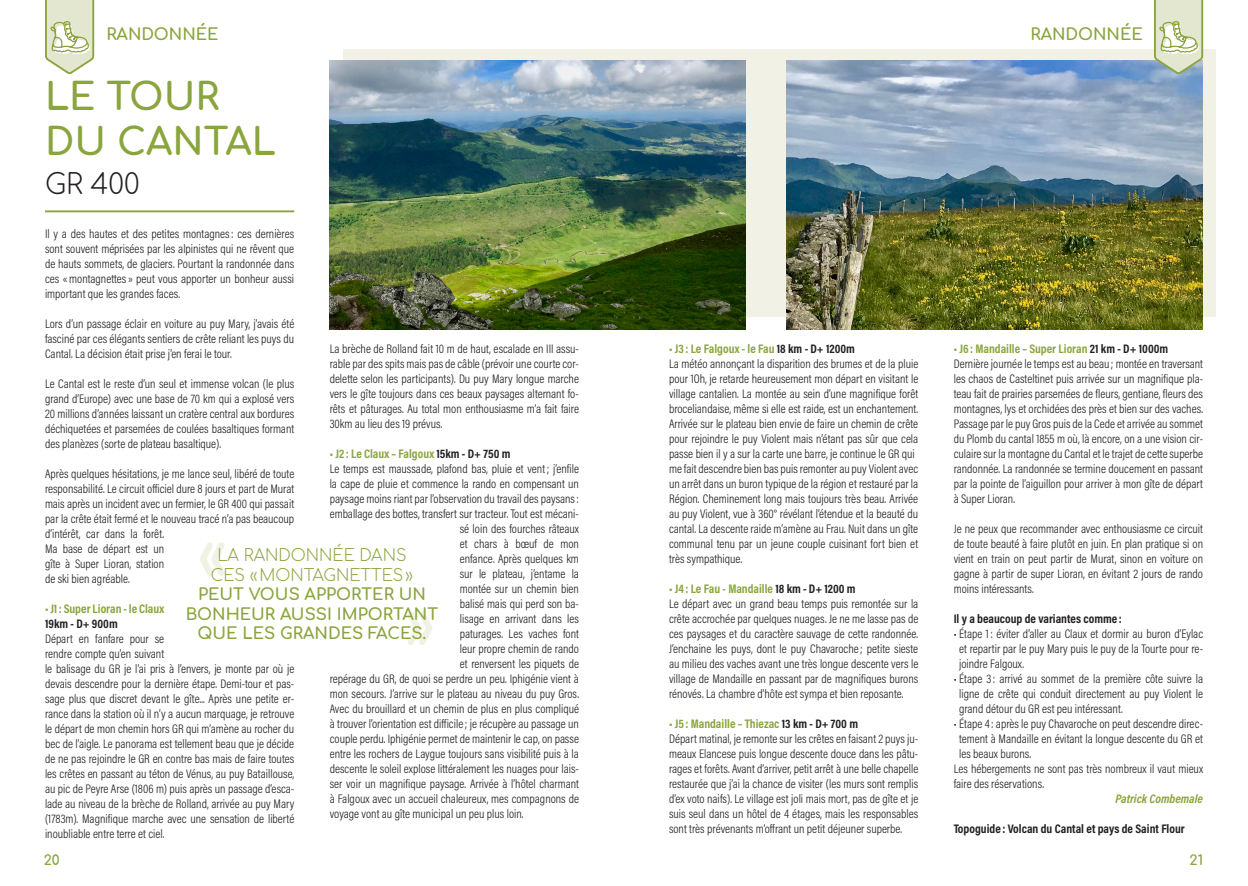
<style>
.page{position:relative;width:1248px;height:886px;background:#fff}
.page>*{position:absolute;margin:0;border:0;box-sizing:border-box;transform-origin:0 0}
.t1{font:700 37.5px "Comfortaa";color:#8ba53d}
.t2{font:300 27.5px "Comfortaa";color:#231f20}
.t3{font:700 16.25px/19.5px "Comfortaa";color:#8ba53d;text-align:center}
.t4{font:700 13.75px "Comfortaa";color:#8ba53d}
.t5{font:300 12.5px/15px "Acumin Pro Cond";color:#231f20;text-align:justify}
.t6{font:700 12.5px/15px "Acumin Pro Cond";color:#8ba53d}
.t7{font:700 12.5px "Acumin Pro Cond";color:#231f20}
.t8{font:italic 700 12.5px "Acumin Pro Cond";color:#8ba53d}
.s1{color:#231f20}
.s2{font-weight:300}
</style>
<div class="page">
<svg style="left:200px;top:542px;width:24px;height:34px"></svg>
<svg style="left:408px;top:611px;width:24px;height:34px"></svg>
<div style="left:343px;top:50px;width:872px;height:267px;background:#f1f2e5"></div>
<img style="left:330px;top:60px;width:415px;height:269px">
<img style="left:786px;top:60px;width:416px;height:270px">
<hr style="left:45px;top:210px;width:249px;height:2px;background:#8ba53d">
<svg style="left:1152px;top:0;width:51px;height:76px;background:#ced8be"></svg>
<svg style="left:45px;top:0;width:50px;height:74px"></svg>
<h3 class="t3" style="left:106px;top:22px;width:114px">RANDONNÉE</h3>
<h3 class="t3" style="left:1030px;top:22px;width:114px">RANDONNÉE</h3>
<p class="t1" style="left:45px;top:62px;width:176px">LE TOUR</p>
<p class="t1" style="left:45px;top:107px;width:232px">DU CANTAL</p>
<p class="t2" style="left:45px;top:159px;width:96px">GR 400</p>
<p class="t5" style="left:45px;top:226px;width:251px">Il y a des hautes et des petites montagnes: ces dernières sont souvent méprisées par les alpinistes qui ne rêvent que de hauts sommets, de glaciers. Pourtant la randonnée dans ces «montagnettes» peut vous apporter un bonheur aussi important que les grandes faces.</p>
<p class="t5" style="left:45px;top:316px;width:251px">Lors d’un passage éclair en voiture au puy Mary, j’avais été fasciné par ces élégants sentiers de crête reliant les puys du Cantal. La décision était prise j’en ferai le tour.</p>
<p class="t5" style="left:45px;top:376px;width:251px">Le Cantal est le reste d’un seul et immense volcan (le plus grand d’Europe) avec une base de 70 km qui a explosé vers 20 millions d’années laissant un cratère central aux bordures déchiquetées et parsemées de coulées basaltiques formant des planèzes (sorte de plateau basaltique).</p>
<p class="t5" style="left:45px;top:466px;width:251px;text-align:left">Après quelques hésitations, je me lance seul, libéré de toute responsabilité. Le circuit officiel dure 8 jours et part de Murat mais après un incident avec un fermier, le GR 400 qui passait par la crête était fermé et le nouveau tracé n’a pas beaucoup d’intérêt, car dans la forêt.<br>Ma base de départ est un<br>gîte à Super Lioran, station<br>de ski bien agréable.</p>
<p class="t6" style="left:45px;top:600px;width:121px">• J1: Super Lioran - le Claux<br><span class="s1">19km - D+ 900m</span></p>
<p class="t5" style="left:45px;top:631px;width:251px;text-align:left">Départ en fanfare pour se<br>rendre compte qu’en suivant<br>le balisage du GR je l’ai pris à l’envers, je monte par où je devais descendre pour la dernière étape. Demi-tour et pas&shy;sage plus que discret devant le gîte... Après une petite er&shy;rance dans la station où il n’y a aucun marquage, je retrouve le départ de mon chemin hors GR qui m’amène au rocher du bec de l’aigle. Le panorama est tellement beau que je décide de ne pas rejoindre le GR en contre bas mais de faire toutes les crêtes en passant au téton de Vénus, au puy Bataillouse, au pic de Peyre Arse (1806 m) puis après un passage d’esca&shy;lade au niveau de la brèche de Rolland, arrivée au puy Mary (1783m). Magnifique marche avec une sensation de liberté inoubliable entre terre et ciel.</p>
<p class="t5" style="left:330px;top:341px;width:251px">La brèche de Rolland fait 10 m de haut, escalade en III assu&shy;rable par des spits mais pas de câble (prévoir une courte cor&shy;delette selon les participants). Du puy Mary longue marche vers le gîte toujours dans ces beaux paysages alternant fo&shy;rêts et pâturages. Au total mon enthousiasme m’a fait faire 30km au lieu des 19 prévus.</p>
<p class="t6" style="left:330px;top:446px;width:182px">• J2 : Le Claux – Falgoux <span class="s1">15km - D+ 750 m</span></p>
<p class="t5" style="left:330px;top:461px;width:251px">Le temps est maussade, plafond bas, pluie et vent ; j’enfile</p>
<p class="t5" style="left:330px;top:476px;width:251px">la cape de pluie et commence la rando en compensant un</p>
<p class="t5" style="left:330px;top:491px;width:251px">paysage moins riant par l’observation du travail des paysans:</p>
<p class="t5" style="left:330px;top:506px;width:251px">emballage des bottes, transfert sur tracteur. Tout est mécani-</p>
<p class="t5" style="left:460px;top:521px;width:121px">sé loin des fourches râteaux</p>
<p class="t5" style="left:460px;top:536px;width:121px">et chars à bœuf de mon</p>
<p class="t5" style="left:460px;top:551px;width:121px">enfance. Après quelques km</p>
<p class="t5" style="left:460px;top:566px;width:121px">sur le plateau, j’entame la</p>
<p class="t5" style="left:460px;top:581px;width:121px">montée sur un chemin bien</p>
<p class="t5" style="left:460px;top:596px;width:121px">balisé mais qui perd son ba-</p>
<p class="t5" style="left:460px;top:611px;width:121px">lisage en arrivant dans les</p>
<p class="t5" style="left:460px;top:626px;width:121px">paturages. Les vaches font</p>
<p class="t5" style="left:460px;top:641px;width:121px">leur propre chemin de rando</p>
<p class="t5" style="left:460px;top:656px;width:121px">et renversent les piquets de</p>
<p class="t5" style="left:330px;top:671px;width:251px">repérage du GR, de quoi se perdre un peu. Iphigénie vient à</p>
<p class="t5" style="left:330px;top:686px;width:251px">mon secours. J’arrive sur le plateau au niveau du puy Gros.</p>
<p class="t5" style="left:330px;top:701px;width:251px">Avec du brouillard et un chemin de plus en plus compliqué</p>
<p class="t5" style="left:330px;top:716px;width:251px">à trouver l’orientation est difficile; je récupère au passage un</p>
<p class="t5" style="left:330px;top:731px;width:251px">couple perdu. Iphigénie permet de maintenir le cap, on passe</p>
<p class="t5" style="left:330px;top:746px;width:251px">entre les rochers de Laygue toujours sans visibilité puis à la</p>
<p class="t5" style="left:330px;top:761px;width:251px">descente le soleil explose littéralement les nuages pour lais-</p>
<p class="t5" style="left:330px;top:776px;width:251px">ser voir un magnifique paysage. Arrivée à l’hôtel charmant</p>
<p class="t5" style="left:330px;top:791px;width:251px">à Falgoux avec un accueil chaleureux, mes compagnons de</p>
<p class="t5" style="left:330px;top:806px;width:195px">voyage vont au gîte municipal un peu plus loin.</p>
<p class="t3" style="left:186px;top:543px;width:254px"><span class="s2">LA RANDONNÉE DANS<br>CES «MONTAGNETTES»<br></span>PEUT VOUS APPORTER UN<br>BONHEUR AUSSI IMPORTANT<br>QUE LES GRANDES FACES.</p>
<p class="t6" style="left:669px;top:341px;width:187px">• J3 : Le Falgoux - le Fau <span class="s1">18 km - D+ 1200m</span></p>
<p class="t5" style="left:669px;top:356px;width:251px">La météo annonçant la disparition des brumes et de la pluie pour 1Oh, je retarde heureusement mon départ en visitant le village cantalien. La montée au sein d’une magnifique forêt broceliandaise, même si elle est raide, est un enchantement.<br>Arrivée sur le plateau bien envie de faire un chemin de crête pour rejoindre le puy Violent mais n’étant pas sûr que cela passe bien il y a sur la carte une barre, je continue le GR qui</p>
<p class="t5" style="left:669px;top:461px;width:251px">me fait descendre bien bas puis remonter au puy Violent avec un arrêt dans un buron typique de la région et restauré par la Région. Cheminement long mais toujours très beau. Arrivée au puy Violent, vue à 360° révélant l’étendue et la beauté du cantal. La descente raide m’amène au Frau. Nuit dans un gîte communal tenu par un jeune couple cuisinant fort bien et très sympathique.</p>
<p class="t6" style="left:669px;top:581px;width:188px">• J4 : Le Fau - Mandaille <span class="s1">18 km - D+ 1200 m</span></p>
<p class="t5" style="left:669px;top:596px;width:251px">Le départ avec un grand beau temps puis remontée sur la crête accrochée par quelques nuages. Je ne me lasse pas de ces paysages et du caractère sauvage de cette randonnée.<br>J’enchaine les puys, dont le puy Chavaroche; petite sieste au milieu des vaches avant une très longue descente vers le village de Mandaille en passant par de magnifiques burons rénovés. La chambre d’hôte est sympa et bien reposante.</p>
<p class="t6" style="left:669px;top:716px;width:190px">• J5 : Mandaille – Thiezac <span class="s1">13 km - D+ 700 m</span></p>
<p class="t5" style="left:669px;top:731px;width:251px">Départ matinal, je remonte sur les crêtes en faisant 2 puys ju&shy;meaux Elancese puis longue descente douce dans les pâtu&shy;rages et forêts. Avant d’arriver, petit arrêt à une belle chapelle restaurée que j’ai la chance de visiter (les murs sont remplis d’ex voto naifs). Le village est joli mais mort, pas de gîte et je suis seul dans un hôtel de 4 étages, mais les responsables sont très prévenants m’offrant un petit déjeuner superbe.</p>
<p class="t6" style="left:953px;top:341px;width:216px">• J6 : Mandaille – Super Lioran <span class="s1">21 km - D+ 1000m</span></p>
<p class="t5" style="left:953px;top:356px;width:251px">Dernière journée le temps est au beau ; montée en traversant les chaos de Casteltinet puis arrivée sur un magnifique pla&shy;teau fait de prairies parsemées de fleurs, gentiane, fleurs des montagnes, lys et orchidées des près et bien sur des vaches.<br>Passage par le puy Gros puis de la Cede et arrivée au sommet du Plomb du cantal 1855 m où, là encore, on a une vision cir&shy;culaire sur la montagne du Cantal et le trajet de cette superbe randonnée. La randonnée se termine doucement en passant par la pointe de l’aiguillon pour arriver à mon gîte de départ à Super Lioran.</p>
<p class="t5" style="left:953px;top:521px;width:251px">Je ne peux que recommander avec enthousiasme ce circuit de toute beauté à faire plutôt en juin. En plan pratique si on vient en train on peut partir de Murat, sinon en voiture on gagne à partir de super Lioran, en évitant 2 jours de rando moins intéressants.</p>
<p class="t7" style="left:953px;top:610px;width:170px">Il y a beaucoup de variantes comme :</p>
<p class="t5" style="left:959px;top:626px;width:245px;text-indent:-5px">• Étape 1 : éviter d’aller au Claux et dormir au buron d’Eylac et repartir par le puy Mary puis le puy de la Tourte pour re&shy;joindre Falgoux.</p>
<p class="t5" style="left:959px;top:671px;width:245px;text-indent:-5px">• Étape 3: arrivé au sommet de la première côte suivre la ligne de crête qui conduit directement au puy Violent le grand détour du GR est peu intéressant.</p>
<p class="t5" style="left:959px;top:716px;width:245px;text-indent:-5px">• Étape 4: après le puy Chavaroche on peut descendre direc&shy;tement à Mandaille en évitant la longue descente du GR et les beaux burons.</p>
<p class="t5" style="left:953px;top:761px;width:251px">Les hébergements ne sont pas très nombreux il vaut mieux faire des réservations.</p>
<p class="t8" style="left:1115px;top:790px;width:89px">Patrick Combemale</p>
<p class="t7" style="left:953px;top:820px;width:232px">Topoguide : Volcan du Cantal et pays de Saint Flour</p>
<p class="t4" style="left:44px;top:847px;width:18px">20</p>
<p class="t4" style="left:1189px;top:847px;width:15px">21</p>
</div>
